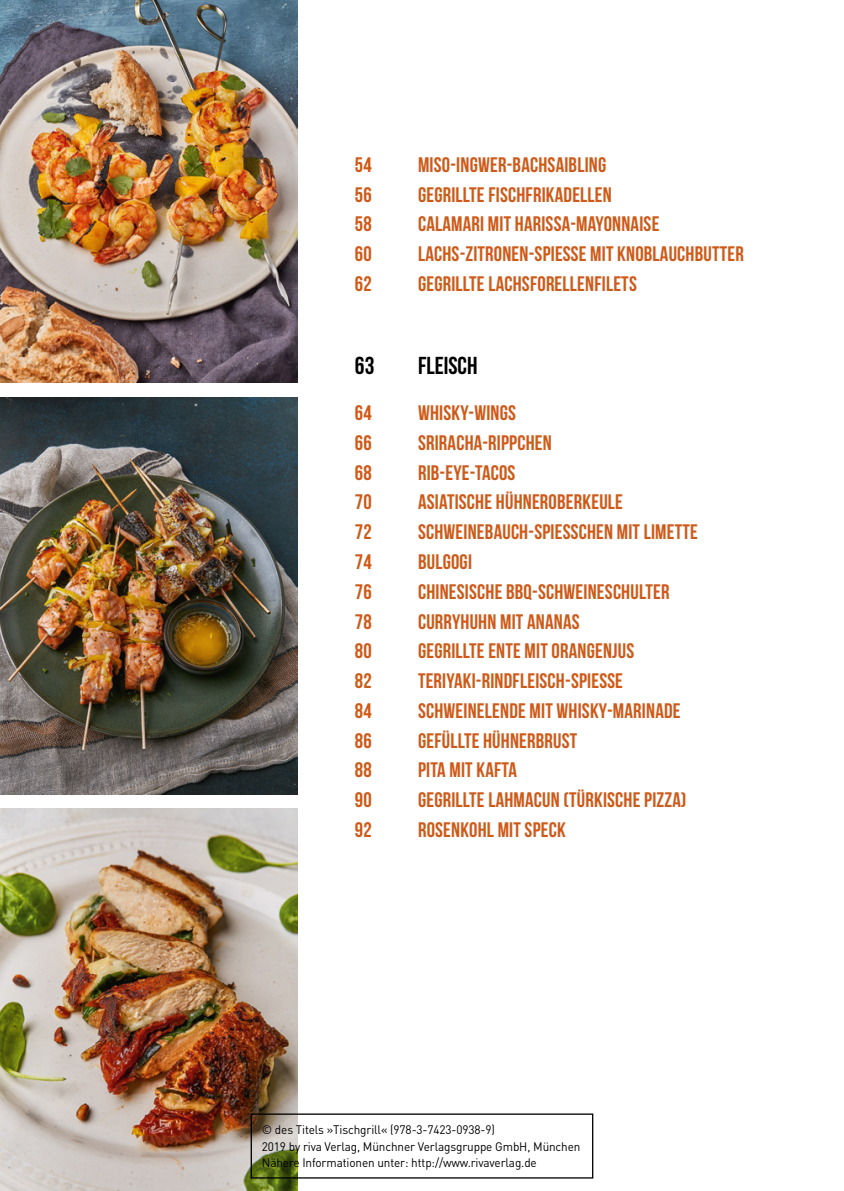
<style>
.page{position:relative;width:844px;height:1191px;background:#fff}
.page>*{position:absolute;margin:0;border:0;box-sizing:border-box;transform-origin:0 0}
.t1{font:700 24.5px "Bebas Neue";color:#000}
.t2{font:21px "Bebas Neue";letter-spacing:.01em;color:#ce5a19}
._00_Biblio_Block{font:12.25px/16.6px "DINOT";letter-spacing:-.01em;color:#000;scale:.96 1}
</style>
<div class="page">
<img style="left:0;top:0;width:298px;height:382px">
<img style="left:0;top:809px;width:298px;height:382px">
<img style="left:0;top:397px;width:298px;height:397px">
<div style="left:250px;top:1113px;width:343px;height:65px;border:1px solid #000"></div>
<p class="t2" style="left:355px;top:153px;width:18px">54</p>
<p class="t2" style="left:418px;top:153px;width:190px">MISO-INGWER-BACHSAIBLING</p>
<p class="t2" style="left:355px;top:183px;width:18px">56</p>
<p class="t2" style="left:418px;top:183px;width:195px">GEGRILLTE FISCHFRIKADELLEN</p>
<p class="t2" style="left:355px;top:213px;width:18px">58</p>
<p class="t2" style="left:418px;top:213px;width:243px">CALAMARI MIT HARISSA-MAYONNAISE</p>
<p class="t2" style="left:355px;top:242px;width:18px">60</p>
<p class="t2" style="left:418px;top:242px;width:327px">LACHS-ZITRONEN-SPIEßE MIT KNOBLAUCHBUTTER</p>
<p class="t2" style="left:355px;top:272px;width:18px">62</p>
<p class="t2" style="left:418px;top:272px;width:220px">GEGRILLTE LACHSFORELLENFILETS</p>
<p class="t1" style="left:355px;top:351px;width:21px">63</p>
<p class="t1" style="left:418px;top:351px;width:61px">FLEISCH</p>
<p class="t2" style="left:355px;top:401px;width:18px">64</p>
<p class="t2" style="left:418px;top:401px;width:99px">WHISKY-WINGS</p>
<p class="t2" style="left:355px;top:431px;width:18px">66</p>
<p class="t2" style="left:418px;top:431px;width:135px">SRIRACHA-RIPPCHEN</p>
<p class="t2" style="left:355px;top:461px;width:18px">68</p>
<p class="t2" style="left:418px;top:461px;width:99px">RIB-EYE-TACOS</p>
<p class="t2" style="left:355px;top:491px;width:18px">70</p>
<p class="t2" style="left:418px;top:491px;width:206px">ASIATISCHE HÜHNEROBERKEULE</p>
<p class="t2" style="left:355px;top:520px;width:18px">72</p>
<p class="t2" style="left:418px;top:520px;width:281px">SCHWEINEBAUCH-SPIEßCHEN MIT LIMETTE</p>
<p class="t2" style="left:355px;top:550px;width:18px">74</p>
<p class="t2" style="left:418px;top:550px;width:55px">BULGOGI</p>
<p class="t2" style="left:355px;top:580px;width:18px">76</p>
<p class="t2" style="left:418px;top:580px;width:253px">CHINESISCHE BBQ-SCHWEINESCHULTER</p>
<p class="t2" style="left:355px;top:610px;width:18px">78</p>
<p class="t2" style="left:418px;top:610px;width:163px">CURRYHUHN MIT ANANAS</p>
<p class="t2" style="left:355px;top:639px;width:18px">80</p>
<p class="t2" style="left:418px;top:639px;width:218px">GEGRILLTE ENTE MIT ORANGENJUS</p>
<p class="t2" style="left:355px;top:669px;width:18px">82</p>
<p class="t2" style="left:418px;top:669px;width:206px">TERIYAKI-RINDFLEISCH-SPIEßE</p>
<p class="t2" style="left:355px;top:699px;width:18px">84</p>
<p class="t2" style="left:418px;top:699px;width:264px">SCHWEINELENDE MIT WHISKY‑MARINADE</p>
<p class="t2" style="left:355px;top:729px;width:18px">86</p>
<p class="t2" style="left:418px;top:729px;width:161px">GEFÜLLTE HÜHNERBRUST</p>
<p class="t2" style="left:355px;top:758px;width:18px">88</p>
<p class="t2" style="left:418px;top:758px;width:100px">PITA MIT KAFTA</p>
<p class="t2" style="left:355px;top:788px;width:18px">90</p>
<p class="t2" style="left:418px;top:788px;width:270px">GEGRILLTE LAHMACUN (TÜRKISCHE PIZZA)</p>
<p class="t2" style="left:355px;top:818px;width:18px">92</p>
<p class="t2" style="left:418px;top:818px;width:149px">ROSENKOHL MIT SPECK</p>
<p class="_00_Biblio_Block" style="left:262px;top:1120px;width:333px">© des Titels »Tischgrill« (978-3-7423-0938-9)<br>2019 by riva Verlag, Münchner Verlagsgruppe GmbH, München<br>Nähere Informationen unter: http://www.rivaverlag.de</p>
</div>
